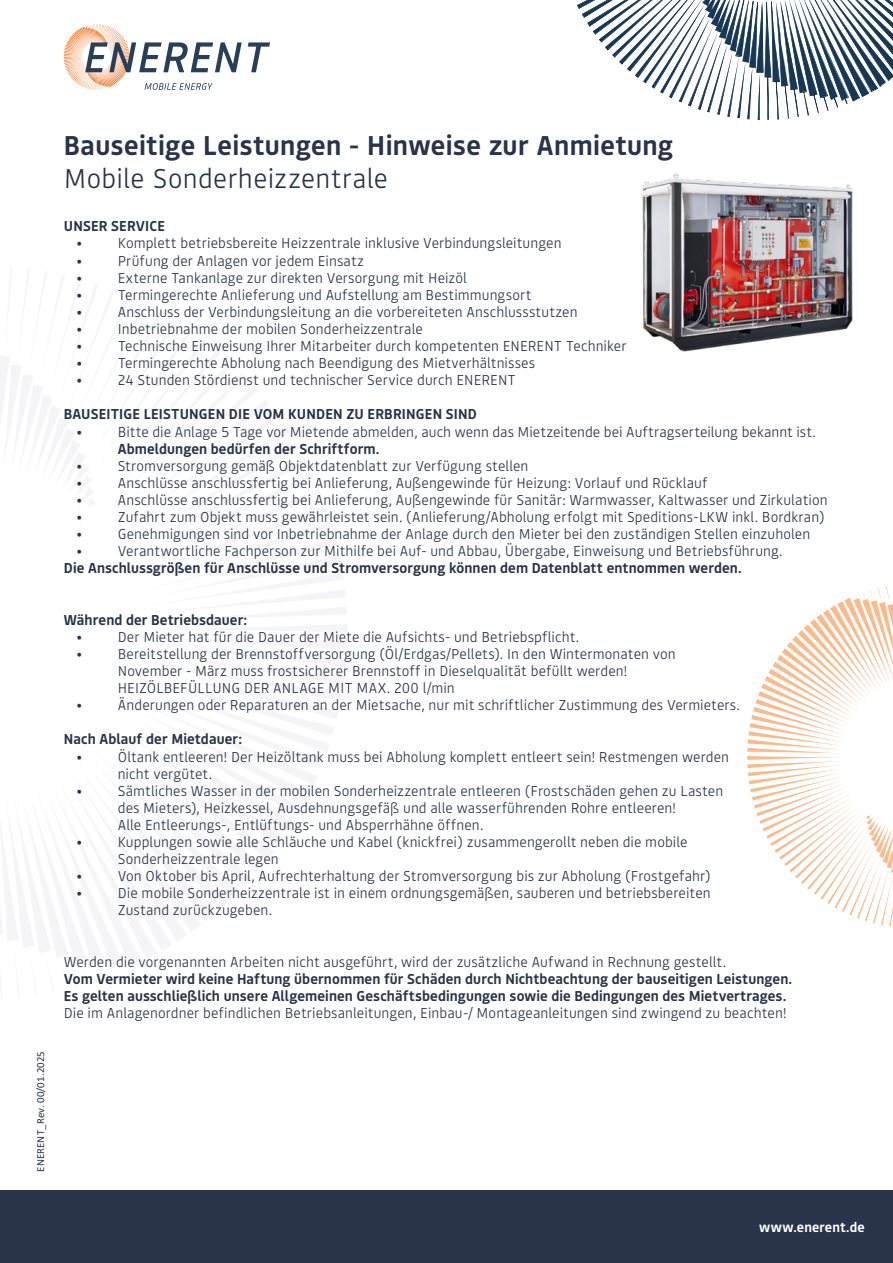
<style>
.page{position:relative;width:893px;height:1263px;background:#fff}
.page>*{position:absolute;margin:0;border:0;box-sizing:border-box;transform-origin:0 0}
.t1{font:600 27px "Bould";letter-spacing:.015em;color:#293349}
.t2{font:300 27px "Bould";letter-spacing:.01em;color:#293349}
.t3{font:300 14.25px "Bould";letter-spacing:.005em;color:#293349}
.t4{font:600 14.25px "Bould";letter-spacing:.01em;color:#293349}
.t5{font:600 13.5px "Bould";letter-spacing:.01em;color:#fff}
.t6{font:10.8px "Calibri";letter-spacing:.01em;color:#293349}
</style>
<div class="page">
<svg style="left:577px;top:0;width:316px;height:120px"></svg>
<svg style="left:64px;top:24px;width:206px;height:66px"></svg>
<svg style="left:747px;top:586px;width:146px;height:341px"></svg>
<img style="left:641px;top:173px;width:212px;height:179px">
<div style="left:0;top:1191px;width:893px;height:72px;background:#293349"></div>
<p class="t6" style="left:33px;top:1171px;width:122px;rotate:-90deg">ENERENT_Rev. 00/01.2025</p>
<p class="t1" style="left:64px;top:127px;width:611px">Bauseitige Leistungen - Hinweise zur Anmietung</p>
<p class="t2" style="left:64px;top:160px;width:326px">Mobile Sonderheizzentrale</p>
<p class="t4" style="left:64px;top:216px;width:103px">UNSER SERVICE</p>
<p class="t3" style="left:77px;top:234px;width:7px">•</p>
<p class="t3" style="left:118px;top:234px;width:445px">Komplett betriebsbereite Heizzentrale inklusive Verbindungsleitungen</p>
<p class="t3" style="left:77px;top:251px;width:7px">•</p>
<p class="t3" style="left:118px;top:251px;width:248px">Prüfung der Anlagen vor jedem Einsatz</p>
<p class="t3" style="left:77px;top:268px;width:7px">•</p>
<p class="t3" style="left:118px;top:268px;width:351px">Externe Tankanlage zur direkten Versorgung mit Heizöl</p>
<p class="t3" style="left:77px;top:285px;width:7px">•</p>
<p class="t3" style="left:118px;top:285px;width:415px">Termingerechte Anlieferung und Aufstellung am Bestimmungsort</p>
<p class="t3" style="left:77px;top:302px;width:7px">•</p>
<p class="t3" style="left:118px;top:302px;width:461px">Anschluss der Verbindungsleitung an die vorbereiteten Anschlussstutzen</p>
<p class="t3" style="left:77px;top:319px;width:7px">•</p>
<p class="t3" style="left:118px;top:319px;width:307px">Inbetriebnahme der mobilen Sonderheizzentrale</p>
<p class="t3" style="left:77px;top:336px;width:7px">•</p>
<p class="t3" style="left:118px;top:336px;width:510px">Technische Einweisung Ihrer Mitarbeiter durch kompetenten ENERENT Techniker</p>
<p class="t3" style="left:77px;top:353px;width:7px">•</p>
<p class="t3" style="left:118px;top:353px;width:419px">Termingerechte Abholung nach Beendigung des Mietverhältnisses</p>
<p class="t3" style="left:77px;top:370px;width:7px">•</p>
<p class="t3" style="left:118px;top:370px;width:400px">24 Stunden Stördienst und technischer Service durch ENERENT</p>
<p class="t4" style="left:64px;top:404px;width:415px">BAUSEITIGE LEISTUNGEN DIE VOM KUNDEN ZU ERBRINGEN SIND</p>
<p class="t3" style="left:77px;top:422px;width:7px">•</p>
<p class="t3" style="left:118px;top:422px;width:700px">Bitte die Anlage 5 Tage vor Mietende abmelden, auch wenn das Mietzeitende bei Auftragserteilung bekannt ist.</p>
<p class="t4" style="left:118px;top:439px;width:263px">Abmeldungen bedürfen der Schriftform.</p>
<p class="t3" style="left:77px;top:456px;width:7px">•</p>
<p class="t3" style="left:118px;top:456px;width:412px">Stromversorgung gemäß Objektdatenblatt zur Verfügung stellen</p>
<p class="t3" style="left:77px;top:473px;width:7px">•</p>
<p class="t3" style="left:118px;top:473px;width:591px">Anschlüsse anschlussfertig bei Anlieferung, Außengewinde für Heizung: Vorlauf und Rücklauf</p>
<p class="t3" style="left:77px;top:490px;width:7px">•</p>
<p class="t3" style="left:118px;top:490px;width:711px">Anschlüsse anschlussfertig bei Anlieferung, Außengewinde für Sanitär: Warmwasser, Kaltwasser und Zirkulation</p>
<p class="t3" style="left:77px;top:507px;width:7px">•</p>
<p class="t3" style="left:118px;top:507px;width:708px">Zufahrt zum Objekt muss gewährleistet sein. (Anlieferung/Abholung erfolgt mit Speditions-LKW inkl. Bordkran)</p>
<p class="t3" style="left:77px;top:524px;width:7px">•</p>
<p class="t3" style="left:118px;top:524px;width:694px">Genehmigungen sind vor Inbetriebnahme der Anlage durch den Mieter bei den zuständigen Stellen einzuholen</p>
<p class="t3" style="left:77px;top:541px;width:7px">•</p>
<p class="t3" style="left:118px;top:541px;width:666px">Verantwortliche Fachperson zur Mithilfe bei Auf- und Abbau, Übergabe, Einweisung und Betriebsführung.</p>
<p class="t4" style="left:64px;top:558px;width:679px">Die Anschlussgrößen für Anschlüsse und Stromversorgung können dem Datenblatt entnommen werden.</p>
<p class="t4" style="left:64px;top:610px;width:185px">Während der Betriebsdauer:</p>
<p class="t3" style="left:77px;top:627px;width:7px">•</p>
<p class="t3" style="left:118px;top:627px;width:463px">Der Mieter hat für die Dauer der Miete die Aufsichts- und Betriebspflicht.</p>
<p class="t3" style="left:77px;top:644px;width:7px">•</p>
<p class="t3" style="left:118px;top:644px;width:559px">Bereitstellung der Brennstoffversorgung (Öl/Erdgas/Pellets). In den Wintermonaten von</p>
<p class="t3" style="left:118px;top:661px;width:511px">November - März muss frostsicherer Brennstoff in Dieselqualität befüllt werden!</p>
<p class="t3" style="left:118px;top:678px;width:338px">HEIZÖLBEFÜLLUNG DER ANLAGE MIT MAX. 200 l/min</p>
<p class="t3" style="left:77px;top:695px;width:7px">•</p>
<p class="t3" style="left:118px;top:695px;width:624px">Änderungen oder Reparaturen an der Mietsache, nur mit schriftlicher Zustimmung des Vermieters.</p>
<p class="t4" style="left:64px;top:729px;width:180px">Nach Ablauf der Mietdauer:</p>
<p class="t3" style="left:77px;top:747px;width:7px">•</p>
<p class="t3" style="left:118px;top:747px;width:613px">Öltank entleeren! Der Heizöltank muss bei Abholung komplett entleert sein! Restmengen werden</p>
<p class="t3" style="left:118px;top:764px;width:96px">nicht vergütet.</p>
<p class="t3" style="left:77px;top:781px;width:7px">•</p>
<p class="t3" style="left:118px;top:781px;width:607px">Sämtliches Wasser in der mobilen Sonderheizzentrale entleeren (Frostschäden gehen zu Lasten</p>
<p class="t3" style="left:118px;top:798px;width:560px">des Mieters), Heizkessel, Ausdehnungsgefäß und alle wasserführenden Rohre entleeren!</p>
<p class="t3" style="left:118px;top:815px;width:367px">Alle Entleerungs-, Entlüftungs- und Absperrhähne öffnen.</p>
<p class="t3" style="left:77px;top:832px;width:7px">•</p>
<p class="t3" style="left:118px;top:832px;width:571px">Kupplungen sowie alle Schläuche und Kabel (knickfrei) zusammengerollt neben die mobile</p>
<p class="t3" style="left:118px;top:849px;width:163px">Sonderheizzentrale legen</p>
<p class="t3" style="left:77px;top:866px;width:7px">•</p>
<p class="t3" style="left:118px;top:866px;width:594px">Von Oktober bis April, Aufrechterhaltung der Stromversorgung bis zur Abholung (Frostgefahr)</p>
<p class="t3" style="left:77px;top:883px;width:7px">•</p>
<p class="t3" style="left:118px;top:883px;width:594px">Die mobile Sonderheizzentrale ist in einem ordnungsgemäßen, sauberen und betriebsbereiten</p>
<p class="t3" style="left:118px;top:901px;width:156px">Zustand zurückzugeben.</p>
<p class="t3" style="left:64px;top:952px;width:664px">Werden die vorgenannten Arbeiten nicht ausgeführt, wird der zusätzliche Aufwand in Rechnung gestellt.</p>
<p class="t4" style="left:64px;top:969px;width:730px">Vom Vermieter wird keine Haftung übernommen für Schäden durch Nichtbeachtung der bauseitigen Leistungen.</p>
<p class="t4" style="left:64px;top:986px;width:724px">Es gelten ausschließlich unsere Allgemeinen Geschäftsbedingungen sowie die Bedingungen des Mietvertrages.</p>
<p class="t3" style="left:64px;top:1003px;width:724px">Die im Anlagenordner befindlichen Betriebsanleitungen, Einbau-/ Montageanleitungen sind zwingend zu beachten!</p>
<p class="t5" style="left:759px;top:1218px;width:107px">www.enerent.de</p>
</div>
